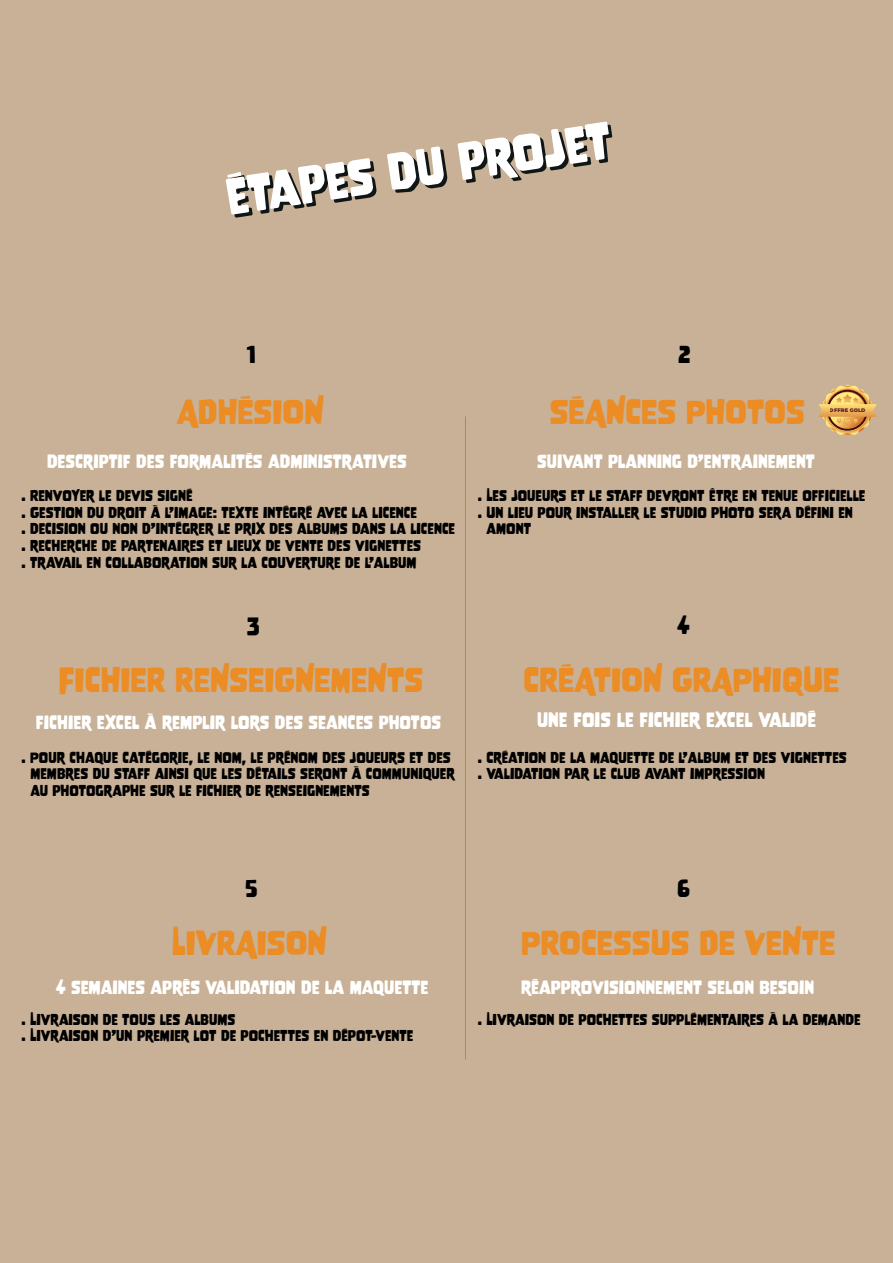
<style>
.page{position:relative;width:893px;height:1263px;background:#c8b196}
.page>*{position:absolute;margin:0;border:0;box-sizing:border-box;transform-origin:0 0}
.t1{font:46.2px "Nove";color:#101516}
.t2{font:30.9px "Nove";color:#eb8c25}
.t3{font:21.6px "Nove";color:#000001}
.t4{font:18.45px "Nove";color:#fff}
.t5{font:16.95px "Nove";color:#fff}
.t6{font:13.8px/16.6px "Nove";color:#000001}
.t7{font:900 5.1px "Montserrat";color:#652228}
</style>
<div class="page">
<svg style="left:818px;top:385px;width:59px;height:51px;background:#d7ad6c"></svg>
<p class="t1" style="left:226px;top:172px;width:390px;rotate:-8deg">ÉTAPES DU PROJET</p>
<p class="t3" style="left:247px;top:342px;width:10px">1</p>
<p class="t3" style="left:678px;top:342px;width:14px">2</p>
<p class="t2" style="left:177px;top:393px;width:148px">ADHÉSION</p>
<p class="t2" style="left:550px;top:393px;width:257px">SÉANCES PHOTOS</p>
<p class="t7" style="left:830px;top:407px;width:37px">OFFRE GOLD</p>
<p class="t5" style="left:47px;top:452px;width:361px">DESCRIPTIF DES FORMALITÉS ADMINISTRATIVES</p>
<p class="t5" style="left:537px;top:452px;width:279px">SUIVANT PLANNING D’ENTRAINEMENT</p>
<p class="t6" style="left:22px;top:487px;width:435px">. RENVOYER LE DEVIS SIGNÉ<br>. GESTION DU DROIT À L’IMAGE: TEXTE INTÉGRÉ AVEC LA LICENCE<br>. DECISION OU NON D’INTÉGRER LE PRIX DES ALBUMS DANS LA LICENCE . RECHERCHE DE PARTENAIRES ET LIEUX DE VENTE DES VIGNETTES<br>. TRAVAIL EN COLLABORATION SUR LA COUVERTURE DE L’ALBUM</p>
<p class="t6" style="left:478px;top:487px;width:389px">. LES JOUEURS ET LE STAFF DEVRONT ÊTRE EN TENUE OFFICIELLE</p>
<p class="t6" style="left:478px;top:504px;width:377px">. UN LIEU POUR INSTALLER LE STUDIO PHOTO SERA DÉFINI EN</p>
<p class="t6" style="left:487px;top:521px;width:46px">AMONT</p>
<p class="t3" style="left:247px;top:612px;width:15px">3</p>
<p class="t3" style="left:677px;top:612px;width:14px">4</p>
<p class="t2" style="left:59px;top:661px;width:366px">FICHIER RENSEIGNEMENTS</p>
<p class="t2" style="left:523px;top:661px;width:318px">CRÉATION GRAPHIQUE</p>
<p class="t5" style="left:36px;top:712px;width:407px">FICHIER EXCEL À REMPLIR LORS DES SEANCES PHOTOS</p>
<p class="t4" style="left:537px;top:708px;width:280px">UNE FOIS LE FICHIER EXCEL VALIDÉ</p>
<p class="t6" style="left:30px;top:749px;width:426px;text-indent:-9px">. POUR CHAQUE CATÉGORIE, LE NOM, LE PRÉNOM DES JOUEURS ET DES<br>MEMBRES DU STAFF AINSI QUE LES DÉTAILS SERONT À COMMUNIQUER<br>AU PHOTOGRAPHE SUR LE FICHIER DE RENSEIGNEMENTS</p>
<p class="t6" style="left:478px;top:749px;width:370px">. CRÉATION DE LA MAQUETTE DE L’ALBUM ET DES VIGNETTES . VALIDATION PAR LE CLUB AVANT IMPRESSION</p>
<p class="t3" style="left:245px;top:876px;width:14px">5</p>
<p class="t3" style="left:677px;top:876px;width:14px">6</p>
<p class="t2" style="left:172px;top:925px;width:156px">LIVRAISON</p>
<p class="t2" style="left:521px;top:925px;width:315px">PROCESSUS DE VENTE</p>
<p class="t5" style="left:56px;top:977px;width:374px">4 SEMAINES APRÈS VALIDATION DE LA MAQUETTE</p>
<p class="t5" style="left:521px;top:977px;width:294px">RÉAPPROVISIONNEMENT SELON BESOIN</p>
<p class="t6" style="left:22px;top:1011px;width:393px">. LIVRAISON DE TOUS LES ALBUMS<br>. LIVRAISON D’UN PREMIER LOT DE POCHETTES EN DÉPOT-VENTE</p>
<p class="t6" style="left:478px;top:1011px;width:384px">. LIVRAISON DE POCHETTES SUPPLÉMENTAIRES À LA DEMANDE</p>
</div>
